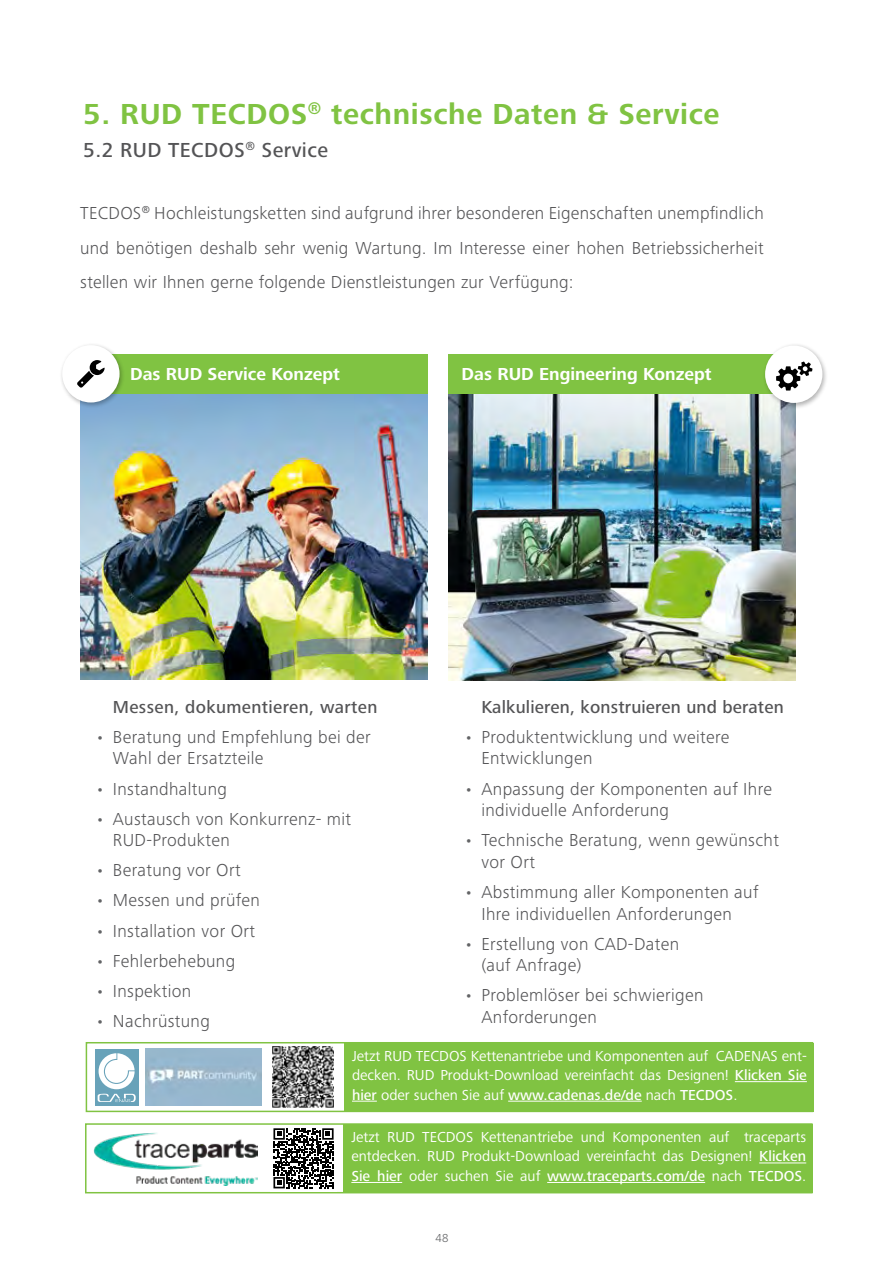
<style>
.page{position:relative;width:893px;height:1263px;background:#fff}
.page>*{position:absolute;margin:0;border:0;box-sizing:border-box;transform-origin:0 0}
.t1{font:700 30px "Frutiger Next LTW1 G";letter-spacing:.02em;color:#80c342}
.t2{font:500 21px "Frutiger Next LTW1 G";letter-spacing:.02em;color:#545456}
.t3{font:300 18px/21.6px "Frutiger Next LTW1 G";letter-spacing:.02em;color:#545456}
.t4{font:500 18px "Frutiger Next LTW1 G";letter-spacing:.01em;color:#545456}
.t5{font:700 18px "Frutiger Next LTW1 G";color:#fff}
.t6{font:15px/19.5px "Frutiger Next LTW1 G";color:#fff;text-align:justify}
.t7{font:300 12px "Frutiger Next LTW1 G";color:#636466}
.s1{font-size:16.5px;color:#636466}
.s2{font-weight:500}
</style>
<div class="page">
<img style="left:449px;top:393px;width:346px;height:288px">
<img style="left:81px;top:393px;width:346px;height:287px">
<div style="left:80px;top:354px;width:348px;height:39px;background:#80c342"></div>
<div style="left:449px;top:354px;width:347px;height:39px;background:#80c342"></div>
<div style="left:762px;top:342px;width:67px;height:67px;background:#000;opacity:.3"></div>
<div style="left:765px;top:346px;width:57px;height:57px;background:#fff;border-radius:50%"></div>
<svg style="left:776px;top:361px;width:36px;height:29px"></svg>
<div style="left:59px;top:342px;width:67px;height:66px;background:#000;opacity:.3"></div>
<div style="left:62px;top:345px;width:58px;height:57px;background:#fff;border-radius:50%"></div>
<svg style="left:77px;top:360px;width:28px;height:28px"></svg>
<div style="left:85px;top:1123px;width:728px;height:70px;background:#fff;border:2px solid #80c342"></div>
<div style="left:344px;top:1124px;width:469px;height:69px;background:#80c342"></div>
<img style="left:94px;top:1132px;width:164px;height:53px">
<hr style="left:759px;top:1162px;width:47px;height:1px;background:#fff">
<hr style="left:351px;top:1182px;width:51px;height:1px;background:#fff">
<hr style="left:547px;top:1182px;width:158px;height:1px;background:#fff">
<div style="left:270px;top:1125px;width:67px;height:67px;background:#fff"></div>
<svg style="left:273px;top:1128px;width:61px;height:60px"></svg>
<svg style="left:86px;top:1042px;width:727px;height:70px"></svg>
<div style="left:344px;top:1042px;width:469px;height:69px;background:#80c342"></div>
<hr style="left:735px;top:1081px;width:72px;height:1px;background:#fff">
<svg style="left:352px;top:1101px;width:25px;height:1px"></svg>
<hr style="left:508px;top:1101px;width:134px;height:1px;background:#fff">
<div style="left:95px;top:1049px;width:43px;height:56px;background:#68a2b9"></div>
<svg style="left:98px;top:1053px;width:38px;height:49px"></svg>
<img style="left:273px;top:1047px;width:60px;height:60px">
<img style="left:146px;top:1049px;width:116px;height:56px">
<h1 class="t1" style="left:83px;top:97px;width:638px">5. RUD TECDOS<sup>®</sup> technische Daten &amp; Service</h1>
<p class="t2" style="left:83px;top:138px;width:246px">5.2 RUD TECDOS<sup>®</sup> Service</p>
<p class="t3" style="left:80px;top:196px;width:685px;line-height:34.5px;text-align:justify">TECDOS<sup>®</sup> Hochleistungsketten sind aufgrund ihrer besonderen Eigenschaften unempfindlich und benötigen deshalb sehr wenig Wartung. Im Interesse einer hohen Betriebssicherheit stellen wir Ihnen gerne folgende Dienstleistungen zur Verfügung:</p>
<p class="t5" style="left:130px;top:364px;width:211px">Das RUD Service Konzept</p>
<p class="t5" style="left:462px;top:364px;width:252px">Das RUD Engineering Konzept</p>
<p class="t4" style="left:113px;top:696px;width:266px">Messen, dokumentieren, warten</p>
<p class="t3" style="left:113px;top:726px;width:259px;text-indent:-17px"><span class="s1">•</span> Beratung und Empfehlung bei der<br>Wahl der Ersatzteile</p>
<p class="t3" style="left:96px;top:778px;width:133px"><span class="s1">•</span> Instandhaltung</p>
<p class="t3" style="left:113px;top:808px;width:240px;text-indent:-17px"><span class="s1">•</span> Austausch von Konkurrenz- mit<br>RUD-Produkten</p>
<p class="t3" style="left:96px;top:859px;width:146px"><span class="s1">•</span> Beratung vor Ort</p>
<p class="t3" style="left:96px;top:890px;width:166px"><span class="s1">•</span> Messen und prüfen</p>
<p class="t3" style="left:96px;top:920px;width:161px"><span class="s1">•</span> Installation vor Ort</p>
<p class="t3" style="left:96px;top:950px;width:141px"><span class="s1">•</span> Fehlerbehebung</p>
<p class="t3" style="left:96px;top:980px;width:97px"><span class="s1">•</span> Inspektion</p>
<p class="t3" style="left:96px;top:1010px;width:116px"><span class="s1">•</span> Nachrüstung</p>
<p class="t4" style="left:481px;top:696px;width:304px">Kalkulieren, konstruieren und beraten</p>
<p class="t3" style="left:481px;top:726px;width:250px;text-indent:-17px"><span class="s1">•</span> Produktentwicklung und weitere<br>Entwicklungen</p>
<p class="t3" style="left:481px;top:778px;width:292px;text-indent:-17px"><span class="s1">•</span> Anpassung der Komponenten auf Ihre individuelle Anforderung</p>
<p class="t3" style="left:481px;top:829px;width:299px;text-indent:-17px"><span class="s1">•</span> Technische Beratung, wenn gewünscht vor Ort</p>
<p class="t3" style="left:464px;top:881px;width:296px;text-align:center"><span class="s1">•</span> Abstimmung aller Komponenten auf<br>Ihre individuellen Anforderungen</p>
<p class="t3" style="left:481px;top:933px;width:199px;text-indent:-17px"><span class="s1">•</span> Erstellung von CAD-Daten (auf Anfrage)</p>
<p class="t3" style="left:481px;top:984px;width:224px;text-indent:-17px"><span class="s1">•</span> Problemlöser bei schwierigen<br>Anforderungen</p>
<p class="t6" style="left:352px;top:1046px;width:456px">Jetzt RUD TECDOS Kettenantriebe und Komponenten auf CADENAS ent&shy;decken. RUD Produkt-Download vereinfacht das Designen! <span class="s2">Klicken Sie hier</span> oder suchen Sie auf <span class="s2">www.cadenas.de/de</span> nach <span class="s2">TECDOS</span>.</p>
<p class="t6" style="left:351px;top:1128px;width:456px">Jetzt RUD TECDOS Kettenantriebe und Komponenten auf traceparts entdecken. RUD Produkt-Download vereinfacht das Designen! <span class="s2">Klicken Sie hier</span> oder suchen Sie auf <span class="s2">www.traceparts.com/de</span> nach <span class="s2">TECDOS</span>.</p>
<p class="t7" style="left:435px;top:1231px;width:14px">48</p>
</div>
